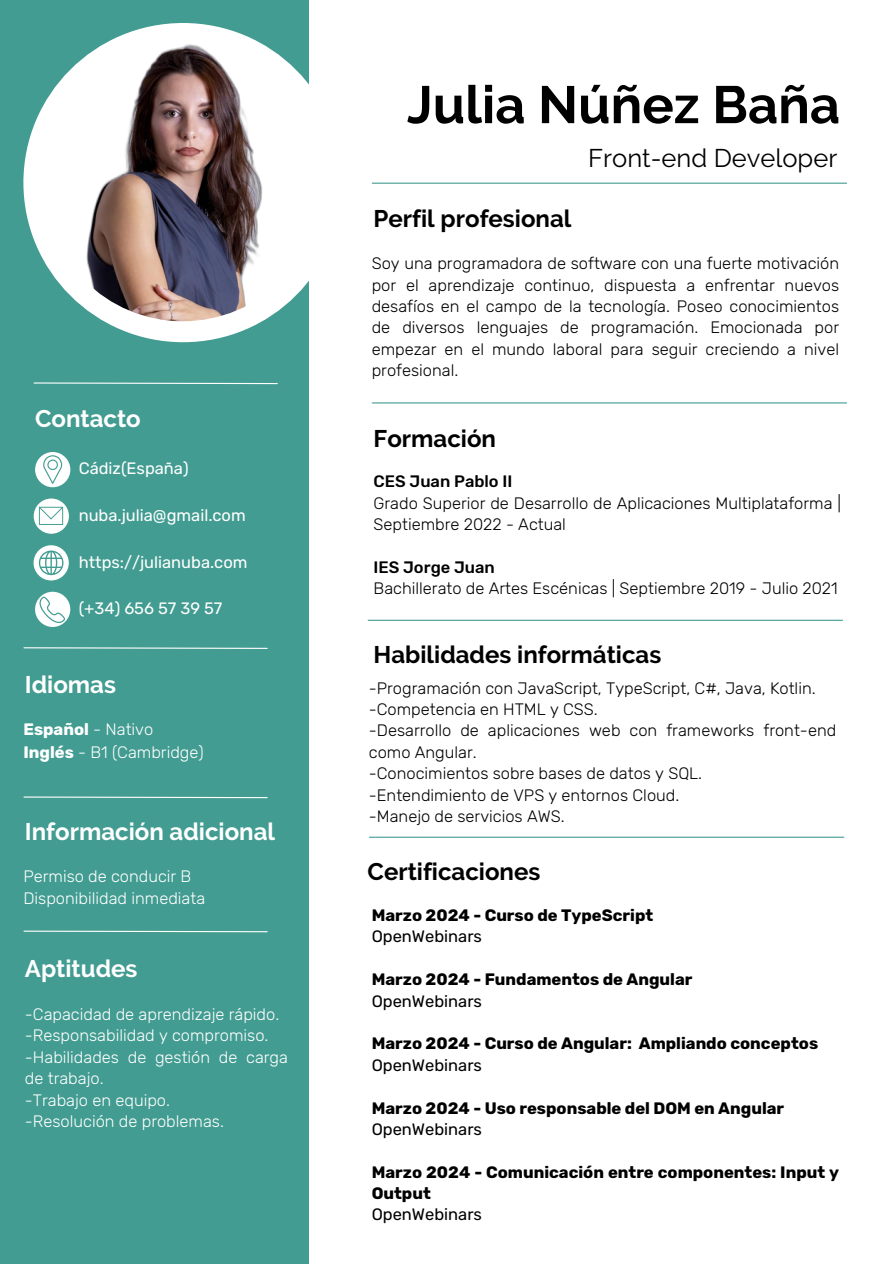
<style>
.page{position:relative;width:894px;height:1264px;background:#fff}
.page>*{position:absolute;margin:0;border:0;box-sizing:border-box;transform-origin:0 0}
.t1{font:700 52.5px "Raleway";color:#000}
.t2{font:25.5px "Raleway";color:#000}
.t3{font:700 24px "Raleway";color:#000}
.t4{font:700 24px "Raleway";color:#fff}
.t5{font:300 16.5px/21.3px "Rubik";color:#000}
.t6{font:300 16.5px/21.3px "Rubik";color:#fff}
.t7{font:700 16.5px/21.3px "Rubik";color:#000}
.t8{font:16.5px "Rubik";color:#fff}
.t9{font:16.5px "Rubik";color:#000}
.t10{font:500 16.5px "Rubik";color:#000}
.t11{font:700 16.5px "Rubik";color:#fff}
.s1{font-weight:300}
.s2{font-weight:700}
</style>
<div class="page">
<div style="left:0;top:0;width:308px;height:1263px;background:#429c91"></div>
<div style="left:23px;top:23px;width:319px;height:319px;background:#fff;border-radius:50%"></div>
<img style="left:44px;top:44px;width:277px;height:277px;border-radius:50%">
<hr style="left:372px;top:402px;width:474px;height:1px;background:#429c91">
<hr style="left:372px;top:183px;width:474px;height:1px;background:#429c91">
<hr style="left:368px;top:619px;width:474px;height:2px;background:#429c91">
<hr style="left:369px;top:836px;width:474px;height:1px;background:#429c91">
<svg style="left:33px;top:382px;width:245px;height:3px"></svg>
<svg style="left:23px;top:647px;width:245px;height:2px"></svg>
<svg style="left:23px;top:796px;width:245px;height:2px"></svg>
<svg style="left:34px;top:498px;width:35px;height:35px"></svg>
<svg style="left:39px;top:506px;width:24px;height:18px"></svg>
<div style="left:34px;top:545px;width:35px;height:35px;background:#fff;border-radius:50%"></div>
<svg style="left:39px;top:550px;width:24px;height:25px"></svg>
<svg style="left:35px;top:591px;width:35px;height:36px"></svg>
<svg style="left:39px;top:595px;width:27px;height:27px"></svg>
<div style="left:35px;top:452px;width:35px;height:35px;background:#fff;border-radius:50%"></div>
<svg style="left:43px;top:455px;width:19px;height:29px"></svg>
<svg style="left:23px;top:930px;width:245px;height:2px"></svg>
<p class="t4" style="left:35px;top:404px;width:107px">Contacto</p>
<h2 class="t8" style="left:79px;top:459px;width:111px">Cádiz(España)</h2>
<p class="t8" style="left:79px;top:506px;width:168px">nuba.julia@gmail.com</p>
<p class="t8" style="left:79px;top:552px;width:170px">https://julianuba.com</p>
<p class="t8" style="left:79px;top:598px;width:145px">(+34) 656 57 39 57</p>
<p class="t4" style="left:25px;top:670px;width:93px">Idiomas</p>
<h3 class="t11" style="left:23px;top:719px;width:131px">Español <span class="s1">- Nativo</span></h3>
<h2 class="t6" style="left:23px;top:741px;width:182px"><span class="s2">Inglés</span> - B1 (Cambridge)</h2>
<p class="t4" style="left:25px;top:817px;width:252px">Información adicional</p>
<h2 class="t6" style="left:23px;top:865px;width:169px">Permiso de conducir B</h2>
<p class="t6" style="left:23px;top:888px;width:183px">Disponibilidad inmediata</p>
<p class="t4" style="left:25px;top:954px;width:114px">Aptitudes</p>
<h2 class="t6" style="left:25px;top:1003px;width:256px">-Capacidad de aprendizaje rápido.</h2>
<p class="t6" style="left:25px;top:1025px;width:245px">-Responsabilidad y compromiso.</p>
<p class="t6" style="left:25px;top:1046px;width:264px">-Habilidades de gestión de carga de trabajo.</p>
<h2 class="t6" style="left:25px;top:1089px;width:147px">-Trabajo en equipo.</h2>
<p class="t6" style="left:25px;top:1110px;width:200px">-Resolución de problemas.</p>
<p class="t1" style="left:407px;top:74px;width:434px">Julia Núñez Baña</p>
<p class="t2" style="left:588px;top:143px;width:250px">Front-end Developer</p>
<p class="t3" style="left:373px;top:205px;width:199px">Perfil profesional</p>
<p class="t5" style="left:371px;top:253px;width:469px;text-align:justify">Soy una programadora de software con una fuerte motivación por el aprendizaje continuo, dispuesta a enfrentar nuevos desafíos en el campo de la tecnología. Poseo conocimientos de diversos lenguajes de programación. Emocionada por empezar en el mundo laboral para seguir creciendo a nivel profesional.</p>
<p class="t3" style="left:373px;top:424px;width:124px">Formación</p>
<p class="t10" style="left:373px;top:472px;width:140px">CES Juan Pablo II</p>
<p class="t5" style="left:373px;top:492px;width:469px">Grado Superior de Desarrollo de Aplicaciones Multiplataforma |<br>Septiembre 2022 - Actual</p>
<p class="t10" style="left:373px;top:557px;width:123px">IES Jorge Juan</p>
<p class="t5" style="left:373px;top:578px;width:465px">Bachillerato de Artes Escénicas | Septiembre 2019 - Julio 2021</p>
<p class="t3" style="left:373px;top:641px;width:289px">Habilidades informáticas</p>
<p class="t5" style="left:369px;top:677px;width:448px">-Programación con JavaScript, TypeScript, C#, Java, Kotlin.</p>
<h2 class="t5" style="left:369px;top:698px;width:230px">-Competencia en HTML y CSS.</h2>
<p class="t5" style="left:369px;top:720px;width:469px">-Desarrollo de aplicaciones web con frameworks front-end como Angular.</p>
<p class="t5" style="left:369px;top:763px;width:335px">-Conocimientos sobre bases de datos y SQL.</p>
<p class="t5" style="left:369px;top:784px;width:312px">-Entendimiento de VPS y entornos Cloud.</p>
<p class="t5" style="left:369px;top:805px;width:197px">-Manejo de servicios AWS.</p>
<p class="t3" style="left:367px;top:857px;width:174px">Certificaciones</p>
<p class="t7" style="left:371px;top:904px;width:283px">Marzo 2024 - Curso de TypeScript</p>
<p class="t9" style="left:371px;top:927px;width:112px">OpenWebinars</p>
<p class="t7" style="left:371px;top:968px;width:322px">Marzo 2024 - Fundamentos de Angular</p>
<p class="t9" style="left:371px;top:991px;width:112px">OpenWebinars</p>
<h2 class="t7" style="left:371px;top:1033px;width:448px">Marzo 2024 - Curso de Angular: Ampliando conceptos</h2>
<p class="t9" style="left:371px;top:1055px;width:112px">OpenWebinars</p>
<p class="t7" style="left:371px;top:1097px;width:414px">Marzo 2024 - Uso responsable del DOM en Angular</p>
<p class="t9" style="left:371px;top:1119px;width:112px">OpenWebinars</p>
<p class="t7" style="left:371px;top:1161px;width:469px">Marzo 2024 - Comunicación entre componentes: Input y<br>Output</p>
<p class="t9" style="left:371px;top:1204px;width:112px">OpenWebinars</p>
</div>
